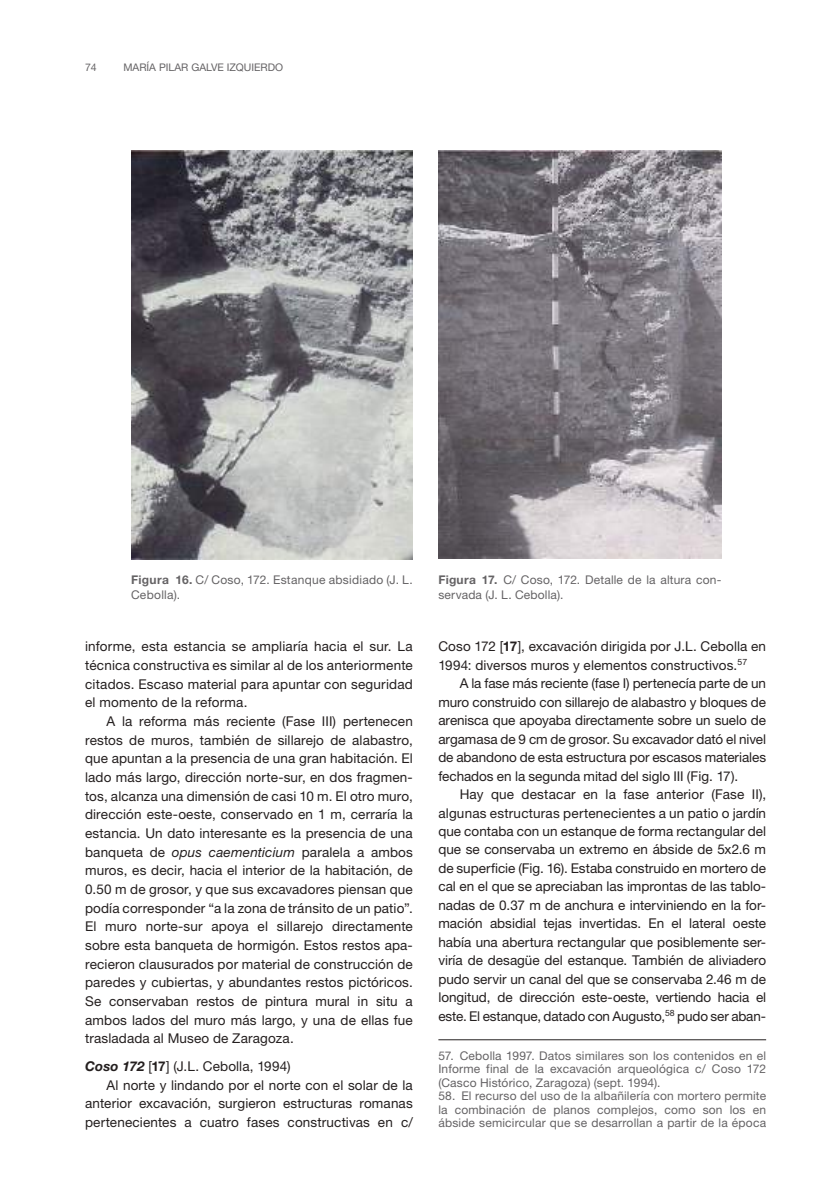
<style>
.page{position:relative;width:830px;height:1191px;background:#fff}
.page>*{position:absolute;margin:0;border:0;box-sizing:border-box;transform-origin:0 0}
.t1{font:13.5px/18.6px "Helvetica Neue LT Std";letter-spacing:.01em;color:#241f1f;text-align:justify}
.t2{font:12px/13.5px "Helvetica Neue LT Std";letter-spacing:.015em;color:#656365;text-align:justify}
.t3{font:10.5px "Helvetica Neue LT Std";color:#656365}
.s1{font-weight:700}
.s2{font-style:italic}
.s3{font-weight:700;font-style:italic}
</style>
<div class="page">
<hr style="left:438px;top:1039px;width:327px;height:1px;background:#241f1f">
<img style="left:131px;top:151px;width:281px;height:408px">
<img style="left:438px;top:151px;width:283px;height:408px">
<p class="t3" style="left:85px;top:61px;width:13px">74</p>
<p class="t3" style="left:123px;top:61px;width:161px">MARÍA PILAR GALVE IZQUIERDO</p>
<p class="t2" style="left:131px;top:572px;width:283px;line-height:14.4px"><span class="s1">Figura 16.</span> C/ Coso, 172. Estanque absidiado (J. L.<br>Cebolla).</p>
<p class="t2" style="left:438px;top:572px;width:284px;line-height:14.4px"><span class="s1">Figura 17.</span> C/ Coso, 172. Detalle de la altura con&shy;servada (J. L. Cebolla).</p>
<p class="t1" style="left:85px;top:637px;width:329px">informe, esta estancia se ampliaría hacia el sur. La técnica constructiva es similar al de los anteriormente citados. Escaso material para apuntar con seguridad el momento de la reforma.</p>
<p class="t1" style="left:85px;top:711px;width:329px;text-indent:21px">A la reforma más reciente (Fase III) pertenecen restos de muros, también de sillarejo de alabastro, que apuntan a la presencia de una gran habitación. El lado más largo, dirección norte-sur, en dos fragmen&shy;tos, alcanza una dimensión de casi 10 m. El otro muro, dirección este-oeste, conservado en 1 m, cerraría la estancia. Un dato interesante es la presencia de una banqueta de <span class="s2">opus caementicium</span> paralela a ambos muros, es decir, hacia el interior de la habitación, de 0.50 m de grosor, y que sus excavadores piensan que podía corresponder “a la zona de tránsito de un patio”.<br>El muro norte-sur apoya el sillarejo directamente sobre esta banqueta de hormigón. Estos restos apa&shy;recieron clausurados por material de construcción de paredes y cubiertas, y abundantes restos pictóricos.<br>Se conservaban restos de pintura mural in situ a ambos lados del muro más largo, y una de ellas fue trasladada al Museo de Zaragoza.</p>
<p class="t1" style="left:85px;top:1056px;width:207px"><span class="s3">Coso 172</span> [<span class="s1">17</span>] (J.L. Cebolla, 1994)</p>
<p class="t1" style="left:106px;top:1075px;width:308px">Al norte y lindando por el norte con el solar de la</p>
<p class="t1" style="left:85px;top:1094px;width:329px">anterior excavación, surgieron estructuras romanas</p>
<p class="t1" style="left:85px;top:1112px;width:329px">pertenecientes a cuatro fases constructivas en c/</p>
<p class="t1" style="left:438px;top:637px;width:329px">Coso 172 [<span class="s1">17</span>], excavación dirigida por J.L. Cebolla en<br>1994: diversos muros y elementos constructivos.<sup>57</sup></p>
<p class="t1" style="left:438px;top:674px;width:329px;text-indent:21px">A la fase más reciente (fase I) pertenecía parte de un muro construido con sillarejo de alabastro y bloques de arenisca que apoyaba directamente sobre un suelo de argamasa de 9 cm de grosor. Su excavador dató el nivel de abandono de esta estructura por escasos materiales fechados en la segunda mitad del siglo III (Fig. 17).</p>
<p class="t1" style="left:438px;top:785px;width:329px;text-indent:21px">Hay que destacar en la fase anterior (Fase II), algunas estructuras pertenecientes a un patio o jardín que contaba con un estanque de forma rectangular del que se conservaba un extremo en ábside de 5x2.6 m de superficie (Fig. 16). Estaba construido en mortero de cal en el que se apreciaban las improntas de las tablo&shy;nadas de 0.37 m de anchura e interviniendo en la for&shy;mación absidial tejas invertidas. En el lateral oeste había una abertura rectangular que posiblemente ser&shy;viría de desagüe del estanque. También de aliviadero pudo servir un canal del que se conservaba 2.46 m de longitud, de dirección este-oeste, vertiendo hacia el este. El estanque, datado con Augusto,<sup>58</sup> pudo ser aban-</p>
<p class="t2" style="left:438px;top:1048px;width:329px">57. Cebolla 1997. Datos similares son los contenidos en el Informe final de la excavación arqueológica c/ Coso 172 (Casco Histórico, Zaragoza) (sept. 1994).</p>
<p class="t2" style="left:438px;top:1089px;width:329px">58. El recurso del uso de la albañilería con mortero permite la combinación de planos complejos, como son los en ábside semicircular que se desarrollan a partir de la época</p>
</div>
